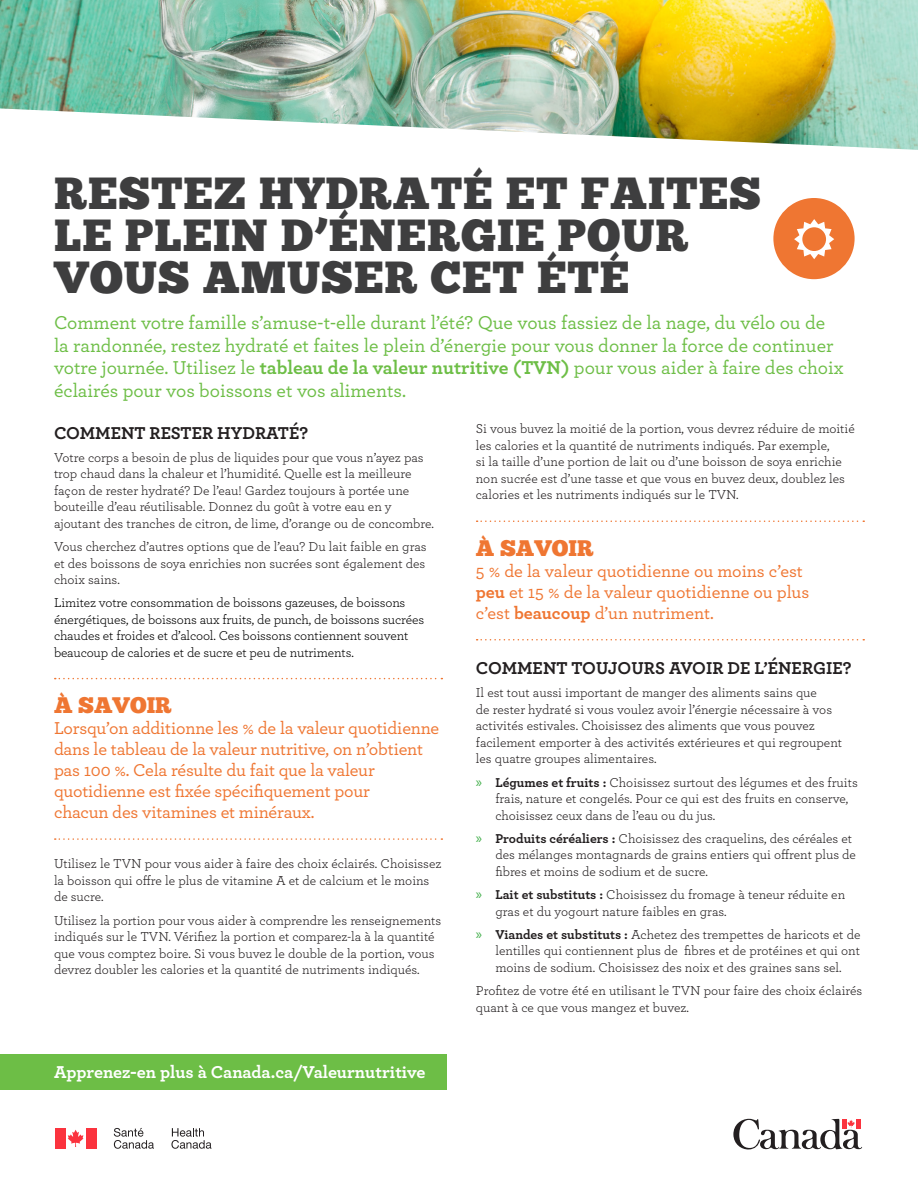
<style>
.page{position:relative;width:918px;height:1188px;background:#fff}
.page>*{position:absolute;margin:0;border:0;box-sizing:border-box;transform-origin:0 0}
.t1{font:45px/42px "Chunk Five";letter-spacing:.02em;color:#3e3e3f}
.Know_This_Header{font:22.5px "Chunk Five";color:#ef7632}
.First_Sentence{font:500 19.5px/22.5px "Archer";color:#6dbe46}
.Know_This_Body{font:500 18px/21px "Archer";letter-spacing:-.01em;color:#ef7632}
.t2{font:700 18px "Archer";color:#231f20}
.t3{font:700 18px "Archer";color:#fff}
.Body{font:13.5px/16.5px "Archer";color:#231f20}
.Body-2{font:13.5px/16.5px "Archer";letter-spacing:-.01em;color:#000}
.s1{font-weight:700}
.s2{font-family:"Myriad Pro";font-size:15px;color:#40ae49}
</style>
<div class="page">
<svg style="left:733px;top:1119px;width:129px;height:31px"></svg>
<svg style="left:68px;top:1130px;width:16px;height:17px"></svg>
<div style="left:55px;top:1128px;width:10px;height:21px;background:#fb333e"></div>
<div style="left:86px;top:1128px;width:10px;height:21px;background:#fb333e"></div>
<svg style="left:114px;top:1128px;width:40px;height:21px"></svg>
<svg style="left:171px;top:1128px;width:41px;height:21px"></svg>
<svg style="left:55px;top:678px;width:387px;height:1px"></svg>
<svg style="left:55px;top:838px;width:387px;height:2px"></svg>
<svg style="left:477px;top:520px;width:387px;height:2px"></svg>
<svg style="left:477px;top:639px;width:387px;height:1px"></svg>
<div style="left:0;top:1055px;width:446px;height:35px;background:#6dbe46"></div>
<img style="left:0;top:0;width:918px;height:150px">
<div style="left:773px;top:198px;width:82px;height:81px;background:#ef7632;border-radius:50%"></div>
<svg style="left:794px;top:219px;width:40px;height:40px"></svg>
<p class="t1" style="left:54px;top:173px;width:708px">RESTEZ HYDRATÉ ET FAITES<br>LE PLEIN D’ÉNERGIE POUR<br>VOUS AMUSER CET ÉTÉ</p>
<p class="First_Sentence" style="left:54px;top:310px;width:791px">Comment votre famille s’amuse-t-elle durant l’été? Que vous fassiez de la nage, du vélo ou de la randonnée, restez hydraté et faites le plein d’énergie pour vous donner la force de continuer votre journée. Utilisez le <span class="s1">tableau de la valeur nutritive (TVN)</span> pour vous aider à faire des choix éclairés pour vos boissons et vos aliments.</p>
<h2 class="t2" style="left:54px;top:418px;width:256px">COMMENT RESTER HYDRATÉ?</h2>
<p class="Body" style="left:54px;top:448px;width:381px">Votre corps a besoin de plus de liquides pour que vous n’ayez pas trop chaud dans la chaleur et l’humidité. Quelle est la meilleure façon de rester hydraté? De l’eau! Gardez toujours à portée une bouteille d’eau réutilisable. Donnez du goût à votre eau en y ajoutant des tranches de citron, de lime, d’orange ou de concombre.</p>
<p class="Body" style="left:54px;top:538px;width:374px;text-align:justify">Vous cherchez d’autres options que de l’eau? Du lait faible en gras et des boissons de soya enrichies non sucrées sont également des choix sains.</p>
<p class="Body-2" style="left:54px;top:594px;width:372px">Limitez votre consommation de boissons gazeuses, de boissons énergétiques, de boissons aux fruits, de punch, de boissons sucrées chaudes et froides et d’alcool. Ces boissons contiennent souvent beaucoup de calories et de sucre et peu de nutriments.</p>
<p class="Know_This_Header" style="left:54px;top:692px;width:119px">À SAVOIR</p>
<p class="Know_This_Body" style="left:54px;top:717px;width:387px">Lorsqu’on additionne les % de la valeur quotidienne dans le tableau de la valeur nutritive, on n’obtient pas 100 %. Cela résulte du fait que la valeur quotidienne est fixée spécifiquement pour<br>chacun des vitamines et minéraux.</p>
<p class="Body" style="left:476px;top:420px;width:380px">Si vous buvez la moitié de la portion, vous devrez réduire de moitié les calories et la quantité de nutriments indiqués. Par exemple,<br>si la taille d’une portion de lait ou d’une boisson de soya enrichie non sucrée est d’une tasse et que vous en buvez deux, doublez les calories et les nutriments indiqués sur le TVN.</p>
<p class="Know_This_Header" style="left:476px;top:534px;width:119px">À SAVOIR</p>
<p class="Know_This_Body" style="left:476px;top:559px;width:335px">5 % de la valeur quotidienne ou moins c’est <span class="s1">peu</span> et 15 % de la valeur quotidienne ou plus c’est <span class="s1">beaucoup</span> d’un nutriment.</p>
<h2 class="t2" style="left:476px;top:654px;width:377px">COMMENT TOUJOURS AVOIR DE L’ÉNERGIE?</h2>
<p class="Body" style="left:476px;top:684px;width:368px">Il est tout aussi important de manger des aliments sains que<br>de rester hydraté si vous voulez avoir l’énergie nécessaire à vos activités estivales. Choisissez des aliments que vous pouvez facilement emporter à des activités extérieures et qui regroupent les quatre groupes alimentaires.</p>
<p class="Body" style="left:495px;top:773px;width:364px;text-indent:-20px"><span class="s2">»</span> <span class="s1">Légumes et fruits :</span> Choisissez surtout des légumes et des fruits frais, nature et congelés. Pour ce qui est des fruits en conserve, choisissez ceux dans de l’eau ou du jus.</p>
<p class="Body" style="left:495px;top:829px;width:362px;text-indent:-20px"><span class="s2">»</span> <span class="s1">Produits céréaliers :</span> Choisissez des craquelins, des céréales et des mélanges montagnards de grains entiers qui offrent plus de fibres et moins de sodium et de sucre.</p>
<p class="Body" style="left:495px;top:886px;width:351px;text-indent:-20px"><span class="s2">»</span> <span class="s1">Lait et substituts :</span> Choisissez du fromage à teneur réduite en gras et du yogourt nature faibles en gras.</p>
<p class="Body" style="left:495px;top:925px;width:367px;text-align:justify;text-indent:-20px"><span class="s2">»</span> <span class="s1">Viandes et substituts :</span> Achetez des trempettes de haricots et de lentilles qui contiennent plus de fibres et de protéines et qui ont moins de sodium. Choisissez des noix et des graines sans sel.</p>
<p class="Body" style="left:476px;top:982px;width:388px">Profitez de votre été en utilisant le TVN pour faire des choix éclairés quant à ce que vous mangez et buvez.</p>
<p class="Body" style="left:54px;top:855px;width:389px">Utilisez le TVN pour vous aider à faire des choix éclairés. Choisissez la boisson qui offre le plus de vitamine A et de calcium et le moins de sucre.</p>
<p class="Body" style="left:54px;top:911px;width:389px">Utilisez la portion pour vous aider à comprendre les renseignements indiqués sur le TVN. Vérifiez la portion et comparez-la à la quantité que vous comptez boire. Si vous buvez le double de la portion, vous devrez doubler les calories et la quantité de nutriments indiqués.</p>
<p class="t3" style="left:54px;top:1058px;width:373px">Apprenez-en plus à Canada.ca/Valeurnutritive</p>
</div>
